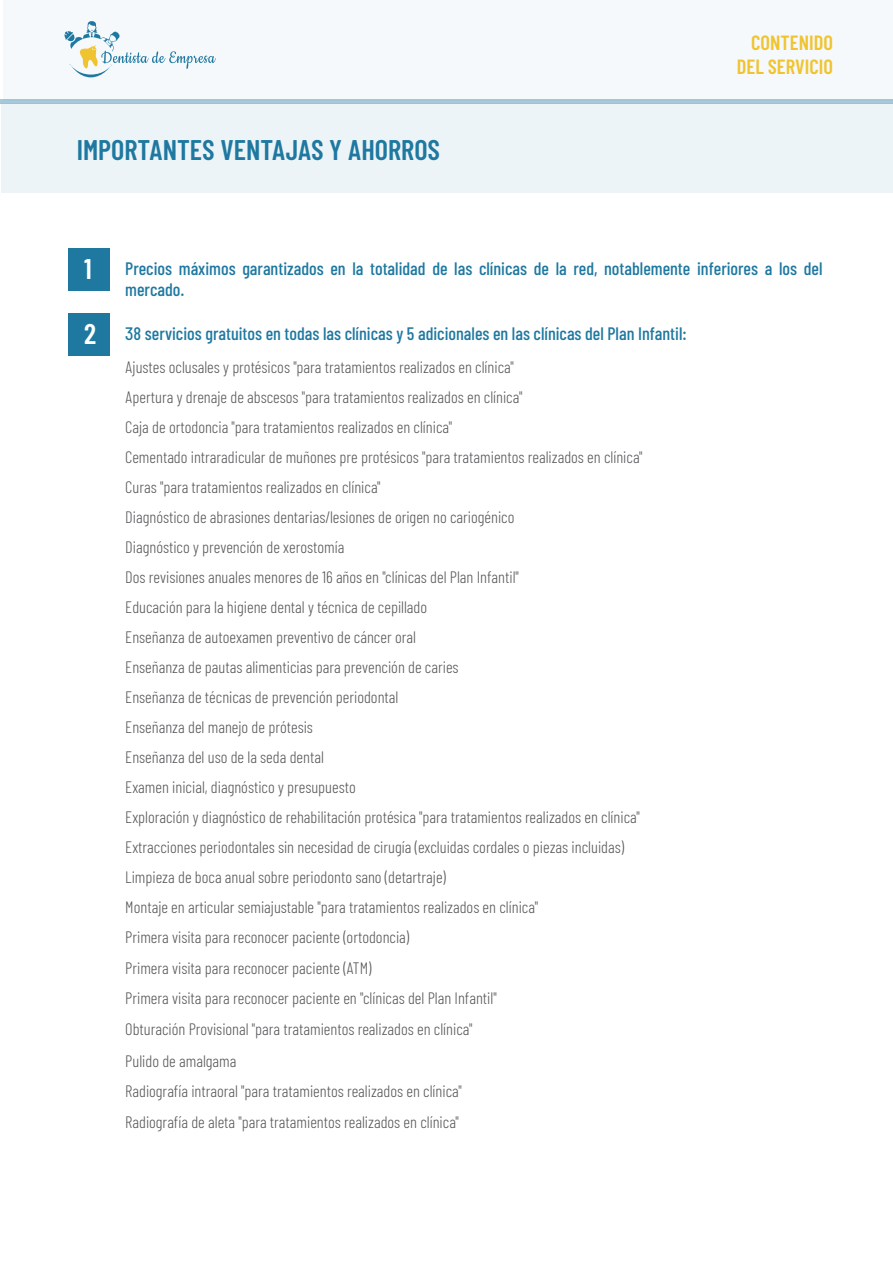
<style>
.page{position:relative;width:893px;height:1263px;background:#fff}
.page>*{position:absolute;margin:0;border:0;box-sizing:border-box;transform-origin:0 0}
.t1{font:600 28.35px "Barlow Condensed";color:#1e78a0}
.t2{font:600 28.35px "Barlow Condensed";color:#fff}
.t3{font:600 20.55px/24.6px "Barlow Condensed";color:#f0c431;text-align:right}
.t4{font:500 18px/21.6px "Barlow Condensed";color:#1e78a0}
.t5{font:300 16.5px/30px "Barlow Condensed";color:#57585a}
</style>
<div class="page">
<div style="left:69px;top:249px;width:41px;height:42px;background:#1e78a0"></div>
<div style="left:1px;top:104px;width:891px;height:89px;background:#edf4f7"></div>
<div style="left:69px;top:314px;width:41px;height:42px;background:#1e78a0"></div>
<div style="left:3px;top:0;width:890px;height:101px;background:#f6f9fb"></div>
<hr style="left:0;top:99px;width:893px;height:4px;background:#a7cada">
<svg style="left:64px;top:21px;width:152px;height:56px"></svg>
<h1 class="t1" style="left:77px;top:132px;width:365px">IMPORTANTES VENTAJAS Y AHORROS</h1>
<p class="t3" style="left:737px;top:29px;width:98px">CONTENIDO<br>DEL SERVICIO</p>
<h1 class="t2" style="left:84px;top:251px;width:9px">1</h1>
<h1 class="t2" style="left:84px;top:316px;width:14px">2</h1>
<p class="t4" style="left:125px;top:257px;width:699px">Precios máximos garantizados en la totalidad de las clínicas de la red, notablemente inferiores a los del mercado.</p>
<p class="t4" style="left:125px;top:322px;width:563px">38 servicios gratuitos en todas las clínicas y 5 adicionales en las clínicas del Plan Infantil:</p>
<p class="t5" style="left:125px;top:352px;width:519px">Ajustes oclusales y protésicos "para tratamientos realizados en clínica"<br>Apertura y drenaje de abscesos "para tratamientos realizados en clínica"<br>Caja de ortodoncia "para tratamientos realizados en clínica"<br>Cementado intraradicular de muñones pre protésicos "para tratamientos realizados en clínica" Curas "para tratamientos realizados en clínica"<br>Diagnóstico de abrasiones dentarias/lesiones de origen no cariogénico<br>Diagnóstico y prevención de xerostomía<br>Dos revisiones anuales menores de 16 años en "clínicas del Plan Infantil"<br>Educación para la higiene dental y técnica de cepillado<br>Enseñanza de autoexamen preventivo de cáncer oral<br>Enseñanza de pautas alimenticias para prevención de caries<br>Enseñanza de técnicas de prevención periodontal<br>Enseñanza del manejo de prótesis<br>Enseñanza del uso de la seda dental<br>Examen inicial, diagnóstico y presupuesto<br>Exploración y diagnóstico de rehabilitación protésica "para tratamientos realizados en clínica" Extracciones periodontales sin necesidad de cirugía (excluidas cordales o piezas incluidas)<br>Limpieza de boca anual sobre periodonto sano (detartraje)<br>Montaje en articular semiajustable "para tratamientos realizados en clínica"<br>Primera visita para reconocer paciente (ortodoncia)<br>Primera visita para reconocer paciente (ATM)<br>Primera visita para reconocer paciente en "clínicas del Plan Infantil"</p>
<p class="t5" style="left:125px;top:1013px;width:349px;line-height:31.5px">Obturación Provisional "para tratamientos realizados en clínica"<br>Pulido de amalgama</p>
<p class="t5" style="left:125px;top:1074px;width:338px;line-height:31.5px">Radiografía intraoral "para tratamientos realizados en clínica"<br>Radiografía de aleta "para tratamientos realizados en clínica"</p>
</div>
